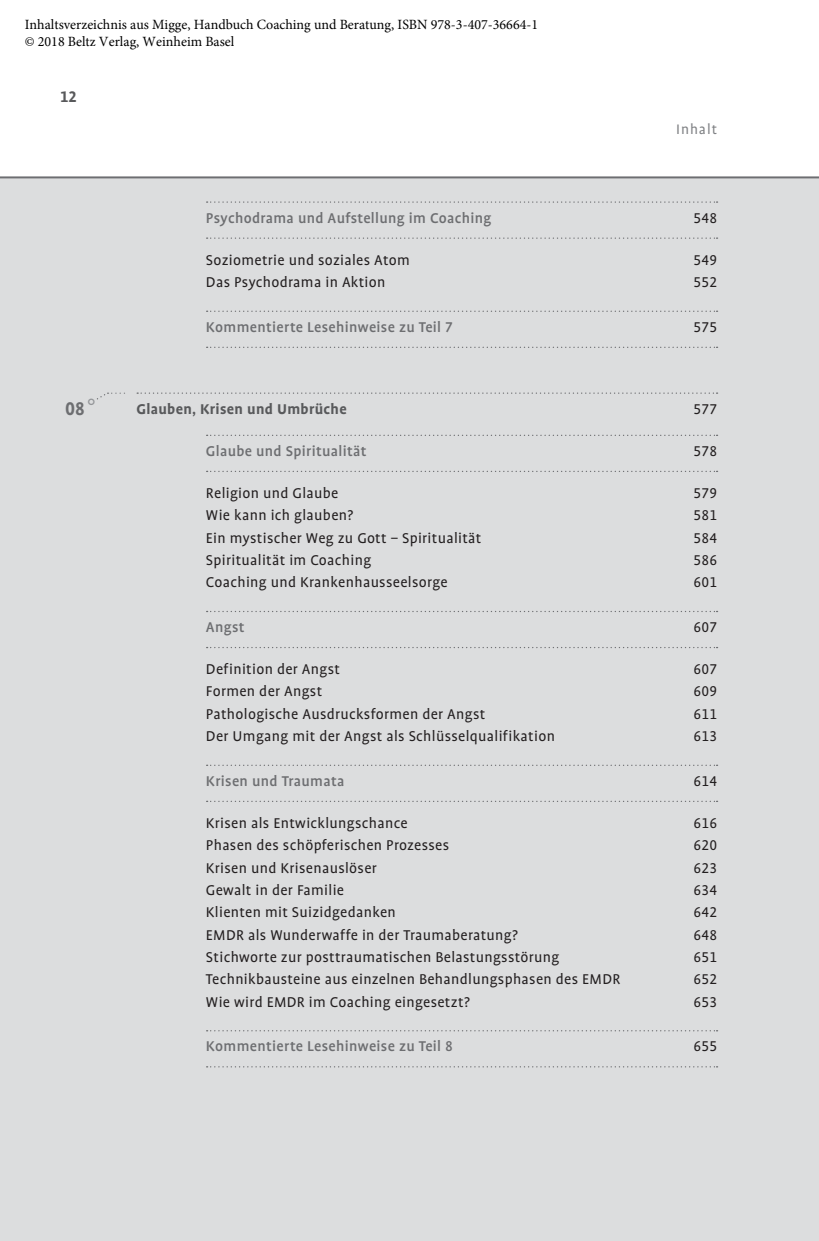
<style>
.page{position:relative;width:819px;height:1241px;background:#fff}
.page>*{position:absolute;margin:0;border:0;box-sizing:border-box;transform-origin:0 0}
.t1{font:700 21px "Profile OT";color:#6d6e71}
.t2{font:17.5px "Profile OT Bold Q angepasst";color:#58595b}
.t3{font:16.1px "Profile OT Q angepasst";letter-spacing:.02em;color:#231f20}
.t4{font:500 16.1px "Profile OT";letter-spacing:.02em;color:#6d6e71}
.t5{font:16.1px "Profile OT Bold Q angepasst";letter-spacing:.02em;color:#58595b}
.t6{font:15.75px "Profile OT Q angepasst";letter-spacing:.06em;color:#808285}
.t7{font:14px/16.8px "Minion Pro";color:#000}
</style>
<div class="page">
<div style="left:0;top:177px;width:819px;height:1063px;background:#dcddde"></div>
<hr style="left:0;top:177px;width:819px;height:1px;background:#6d6e71">
<svg style="left:207px;top:201px;width:510px;height:2px"></svg>
<svg style="left:207px;top:237px;width:510px;height:2px"></svg>
<svg style="left:207px;top:310px;width:510px;height:2px"></svg>
<svg style="left:207px;top:346px;width:510px;height:2px"></svg>
<svg style="left:137px;top:392px;width:580px;height:2px"></svg>
<svg style="left:207px;top:434px;width:510px;height:2px"></svg>
<svg style="left:207px;top:470px;width:510px;height:2px"></svg>
<svg style="left:207px;top:610px;width:510px;height:2px"></svg>
<svg style="left:207px;top:647px;width:510px;height:1px"></svg>
<svg style="left:207px;top:764px;width:510px;height:1px"></svg>
<svg style="left:207px;top:800px;width:510px;height:1px"></svg>
<svg style="left:207px;top:1030px;width:510px;height:1px"></svg>
<svg style="left:207px;top:1066px;width:510px;height:1px"></svg>
<svg style="left:97px;top:392px;width:28px;height:8px"></svg>
<p class="t7" style="left:25px;top:16px;width:515px">Inhaltsverzeichnis aus Migge, Handbuch Coaching und Beratung, ISBN 978-3-407-36664-1 © 2018 Beltz Verlag, Weinheim Basel</p>
<p class="t2" style="left:60px;top:87px;width:18px">12</p>
<h1 class="t1" style="left:65px;top:397px;width:32px">08 <sup>○</sup></h1>
<p class="t6" style="left:676px;top:121px;width:43px">Inhalt</p>
<p class="t4" style="left:206px;top:209px;width:287px">Psychodrama und Aufstellung im Coaching</p>
<p class="t3" style="left:693px;top:209px;width:25px">548</p>
<p class="t3" style="left:206px;top:251px;width:205px">Soziometrie und soziales Atom</p>
<p class="t3" style="left:693px;top:251px;width:25px">549</p>
<p class="t3" style="left:206px;top:274px;width:181px">Das Psychodrama in Aktion</p>
<p class="t3" style="left:693px;top:274px;width:25px">552</p>
<p class="t4" style="left:206px;top:318px;width:248px">Kommentierte Lesehinweise zu Teil 7</p>
<p class="t3" style="left:693px;top:318px;width:25px">575</p>
<p class="t5" style="left:136px;top:400px;width:212px">Glauben, Krisen und Umbrüche</p>
<p class="t3" style="left:693px;top:400px;width:25px">577</p>
<p class="t4" style="left:206px;top:442px;width:162px">Glaube und Spiritualität</p>
<p class="t3" style="left:693px;top:442px;width:25px">578</p>
<p class="t3" style="left:206px;top:484px;width:134px">Religion und Glaube</p>
<p class="t3" style="left:693px;top:484px;width:25px">579</p>
<p class="t3" style="left:206px;top:507px;width:149px">Wie kann ich glauben?</p>
<p class="t3" style="left:693px;top:507px;width:25px">581</p>
<p class="t3" style="left:206px;top:529px;width:277px">Ein mystischer Weg zu Gott – Spiritualität</p>
<p class="t3" style="left:693px;top:529px;width:25px">584</p>
<p class="t3" style="left:206px;top:551px;width:167px">Spiritualität im Coaching</p>
<p class="t3" style="left:693px;top:551px;width:25px">586</p>
<p class="t3" style="left:206px;top:574px;width:243px">Coaching und Krankenhausseelsorge</p>
<p class="t3" style="left:693px;top:574px;width:25px">601</p>
<p class="t4" style="left:206px;top:618px;width:40px">Angst</p>
<p class="t3" style="left:693px;top:618px;width:25px">607</p>
<p class="t3" style="left:206px;top:660px;width:135px">Definition der Angst</p>
<p class="t3" style="left:693px;top:660px;width:25px">607</p>
<p class="t3" style="left:206px;top:683px;width:118px">Formen der Angst</p>
<p class="t3" style="left:693px;top:683px;width:25px">609</p>
<p class="t3" style="left:206px;top:705px;width:281px">Pathologische Ausdrucksformen der Angst</p>
<p class="t3" style="left:693px;top:705px;width:25px">611</p>
<p class="t3" style="left:206px;top:727px;width:350px">Der Umgang mit der Angst als Schlüsselqualifikation</p>
<p class="t3" style="left:693px;top:727px;width:25px">613</p>
<p class="t4" style="left:206px;top:772px;width:140px">Krisen und Traumata</p>
<p class="t3" style="left:693px;top:772px;width:25px">614</p>
<p class="t3" style="left:206px;top:814px;width:203px">Krisen als Entwicklungschance</p>
<p class="t3" style="left:693px;top:814px;width:25px">616</p>
<p class="t3" style="left:206px;top:836px;width:245px">Phasen des schöpferischen Prozesses</p>
<p class="t3" style="left:693px;top:836px;width:25px">620</p>
<p class="t3" style="left:206px;top:859px;width:172px">Krisen und Krisenauslöser</p>
<p class="t3" style="left:693px;top:859px;width:25px">623</p>
<p class="t3" style="left:206px;top:881px;width:140px">Gewalt in der Familie</p>
<p class="t3" style="left:693px;top:881px;width:25px">634</p>
<p class="t3" style="left:206px;top:903px;width:191px">Klienten mit Suizidgedanken</p>
<p class="t3" style="left:693px;top:903px;width:25px">642</p>
<p class="t3" style="left:206px;top:926px;width:313px">EMDR als Wunderwaffe in der Traumaberatung?</p>
<p class="t3" style="left:693px;top:926px;width:25px">648</p>
<p class="t3" style="left:206px;top:948px;width:355px">Stichworte zur posttraumatischen Belastungsstörung</p>
<p class="t3" style="left:693px;top:948px;width:25px">651</p>
<p class="t3" style="left:206px;top:970px;width:416px">Technikbausteine aus einzelnen Behandlungsphasen des EMDR</p>
<p class="t3" style="left:693px;top:970px;width:25px">652</p>
<p class="t3" style="left:206px;top:993px;width:265px">Wie wird EMDR im Coaching eingesetzt?</p>
<p class="t3" style="left:693px;top:993px;width:25px">653</p>
<p class="t4" style="left:206px;top:1037px;width:248px">Kommentierte Lesehinweise zu Teil 8</p>
<p class="t3" style="left:693px;top:1037px;width:25px">655</p>
</div>
